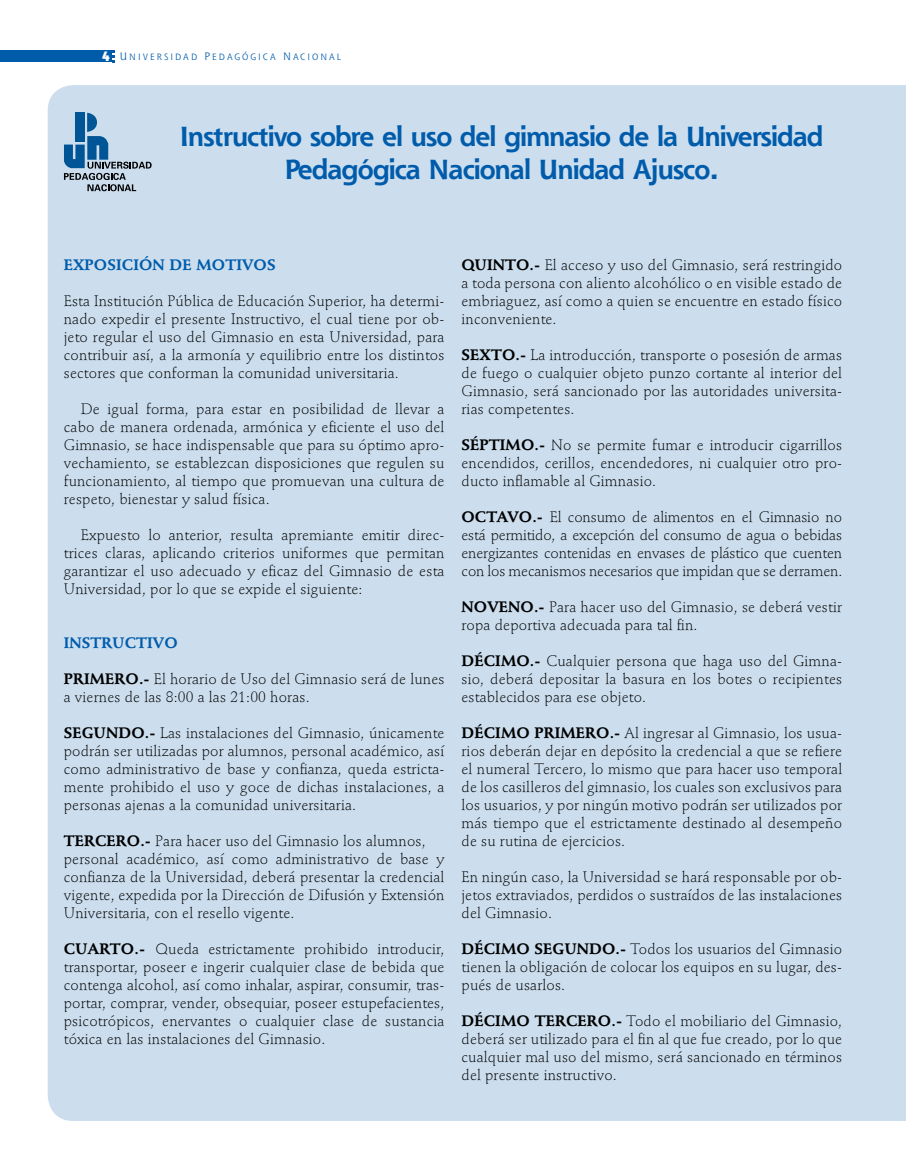
<style>
.page{position:relative;width:906px;height:1174px;background:#fff}
.page>*{position:absolute;margin:0;border:0;box-sizing:border-box;transform-origin:0 0}
.t1{font:700 27px/33px "Shannon";letter-spacing:-.035em;color:#005cab;text-align:center}
.t2{font:300 15px/18px "Stempel Schneidler";letter-spacing:.01em;color:#000;text-align:justify}
.t3{font:700 15px "Stempel Schneidler";letter-spacing:.01em;color:#005cab}
.t4{font:8.85px "Shannon Book SC850";letter-spacing:.235em;color:#005cab}
.s1{font-family:"Briem Akademi MM 900 400";font-size:13.5px;color:#fff}
.s2{font-size:10.5px}
.s3{font-weight:700}
</style>
<div class="page">
<div style="left:0;top:50px;width:111px;height:12px;background:#005cab"></div>
<svg style="left:113px;top:50px;width:2px;height:12px"></svg>
<div style="left:48px;top:85px;width:858px;height:1036px;background:#ccdeee"></div>
<svg style="left:64px;top:113px;width:88px;height:78px;background:#93b0c8"></svg>
<p class="t4" style="left:103px;top:51px;width:240px"><span class="s1">4</span> <span class="s2">U</span> NIVERSIDAD <span class="s2">P</span> EDAGÓGICA <span class="s2">N</span> ACIONAL</p>
<h1 class="t1" style="left:180px;top:119px;width:645px">Instructivo sobre el uso del gimnasio de la Universidad<br>Pedagógica Nacional Unidad Ajusco.</h1>
<p class="t3" style="left:64px;top:256px;width:213px">EXPOSICIÓN DE MOTIVOS</p>
<p class="t2" style="left:64px;top:292px;width:382px">Esta Institución Pública de Educación Superior, ha determi&shy;nado expedir el presente Instructivo, el cual tiene por ob&shy;jeto regular el uso del Gimnasio en esta Universidad, para contribuir así, a la armonía y equilibrio entre los distintos sectores que conforman la comunidad universitaria.</p>
<p class="t2" style="left:64px;top:400px;width:382px;text-indent:17px">De igual forma, para estar en posibilidad de llevar a cabo de manera ordenada, armónica y eficiente el uso del Gimnasio, se hace indispensable que para su óptimo apro&shy;vechamiento, se establezcan disposiciones que regulen su funcionamiento, al tiempo que promuevan una cultura de respeto, bienestar y salud física.</p>
<p class="t2" style="left:64px;top:526px;width:382px;text-indent:17px">Expuesto lo anterior, resulta apremiante emitir direc&shy;trices claras, aplicando criterios uniformes que permitan garantizar el uso adecuado y eficaz del Gimnasio de esta Universidad, por lo que se expide el siguiente:</p>
<p class="t3" style="left:64px;top:634px;width:115px">INSTRUCTIVO</p>
<p class="t2" style="left:64px;top:670px;width:382px"><span class="s3">PRIMERO.-</span> El horario de Uso del Gimnasio será de lunes a viernes de las 8:00 a las 21:00 horas.</p>
<p class="t2" style="left:64px;top:724px;width:382px"><span class="s3">SEGUNDO.-</span> Las instalaciones del Gimnasio, únicamente podrán ser utilizadas por alumnos, personal académico, así como administrativo de base y confianza, queda estricta&shy;mente prohibido el uso y goce de dichas instalaciones, a personas ajenas a la comunidad universitaria.</p>
<p class="t2" style="left:64px;top:832px;width:382px;text-align:left"><span class="s3">TERCERO.-</span> Para hacer uso del Gimnasio los alumnos, personal académico, así como administrativo de base y confianza de la Universidad, deberá presentar la credencial vigente, expedida por la Dirección de Difusión y Extensión Universitaria, con el resello vigente.</p>
<p class="t2" style="left:64px;top:940px;width:382px"><span class="s3">CUARTO.-</span> Queda estrictamente prohibido introducir, transportar, poseer e ingerir cualquier clase de bebida que contenga alcohol, así como inhalar, aspirar, consumir, tras&shy;portar, comprar, vender, obsequiar, poseer estupefacientes, psicotrópicos, enervantes o cualquier clase de sustancia tóxica en las instalaciones del Gimnasio.</p>
<p class="t2" style="left:461px;top:256px;width:382px"><span class="s3">QUINTO.-</span> El acceso y uso del Gimnasio, será restringido a toda persona con aliento alcohólico o en visible estado de embriaguez, así como a quien se encuentre en estado físico inconveniente.</p>
<p class="t2" style="left:461px;top:346px;width:382px"><span class="s3">SEXTO.-</span> La introducción, transporte o posesión de armas de fuego o cualquier objeto punzo cortante al interior del Gimnasio, será sancionado por las autoridades universita&shy;rias competentes.</p>
<p class="t2" style="left:461px;top:436px;width:382px"><span class="s3">SÉPTIMO.-</span> No se permite fumar e introducir cigarrillos encendidos, cerillos, encendedores, ni cualquier otro pro&shy;ducto inflamable al Gimnasio.</p>
<p class="t2" style="left:461px;top:508px;width:382px"><span class="s3">OCTAVO.-</span> El consumo de alimentos en el Gimnasio no está permitido, a excepción del consumo de agua o bebidas energizantes contenidas en envases de plástico que cuenten con los mecanismos necesarios que impidan que se derramen.</p>
<p class="t2" style="left:461px;top:598px;width:382px"><span class="s3">NOVENO.-</span> Para hacer uso del Gimnasio, se deberá vestir ropa deportiva adecuada para tal fin.</p>
<p class="t2" style="left:461px;top:652px;width:382px"><span class="s3">DÉCIMO.-</span> Cualquier persona que haga uso del Gimna&shy;sio, deberá depositar la basura en los botes o recipientes establecidos para ese objeto.</p>
<p class="t2" style="left:461px;top:724px;width:382px"><span class="s3">DÉCIMO PRIMERO.-</span> Al ingresar al Gimnasio, los usua&shy;rios deberán dejar en depósito la credencial a que se refiere el numeral Tercero, lo mismo que para hacer uso temporal de los casilleros del gimnasio, los cuales son exclusivos para los usuarios, y por ningún motivo podrán ser utilizados por más tiempo que el estrictamente destinado al desempeño de su rutina de ejercicios.</p>
<p class="t2" style="left:461px;top:868px;width:382px">En ningún caso, la Universidad se hará responsable por ob&shy;jetos extraviados, perdidos o sustraídos de las instalaciones del Gimnasio.</p>
<p class="t2" style="left:461px;top:940px;width:382px"><span class="s3">DÉCIMO SEGUNDO.-</span> Todos los usuarios del Gimnasio tienen la obligación de colocar los equipos en su lugar, des&shy;pués de usarlos.</p>
<p class="t2" style="left:461px;top:1012px;width:382px"><span class="s3">DÉCIMO TERCERO.-</span> Todo el mobiliario del Gimnasio, deberá ser utilizado para el fin al que fue creado, por lo que cualquier mal uso del mismo, será sancionado en términos del presente instructivo.</p>
</div>
